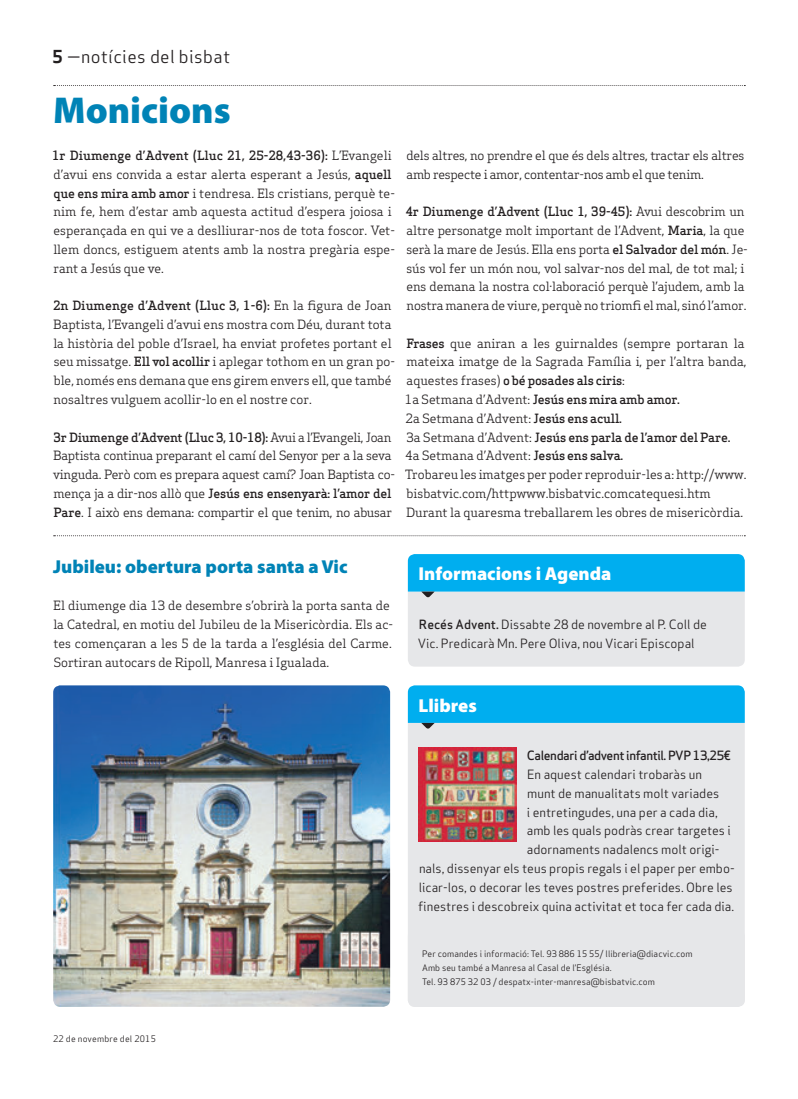
<style>
.page{position:relative;width:798px;height:1099px;background:#fff}
.page>*{position:absolute;margin:0;border:0;box-sizing:border-box;transform-origin:0 0}
.Titulars{font:900 37.5px "Myriad Pro";color:#0083b6}
.Titular_Petit{font:900 18.75px "Myriad Pro";color:#0083b6}
.Titular_Secció{font:900 18.75px "Myriad Pro";color:#fff}
.Capçalera{font:17.5px "Apex Sans Book T";letter-spacing:.02em;color:#231f20}
.Text_General{font:12.5px/18.8px "Apex Serif";color:#231f20}
.Text_General-2{font:12.5px/18.8px "Apex Sans Book T";color:#231f20}
.Text_General-3{font:12.5px/18.8px "Apex Serif";letter-spacing:-.02em;color:#231f20}
.Text_General-4{font:500 12.5px "Apex Serif";letter-spacing:-.02em;color:#231f20}
.Text_General-5{font:12.5px "Apex Sans Medium T";letter-spacing:-.03em;color:#231f20}
.Titulars-2{font:8.75px "Apex Sans Book T";letter-spacing:.01em;color:#231f20}
.Data_Peu{font:8.75px "Apex Sans Book T";letter-spacing:.02em;color:#231f20}
.s1{font-family:"Apex Sans Bold T"}
.s2{font-weight:500}
.s3{font-weight:400}
.s4{font-family:"Apex Sans Medium T"}
</style>
<div class="page">
<svg style="left:407px;top:554px;width:337px;height:112px;background:#99d3ea"></svg>
<svg style="left:54px;top:535px;width:691px;height:1px"></svg>
<div style="left:408px;top:729px;width:336px;height:277px;background:#e6e7e9"></div>
<svg style="left:407px;top:685px;width:337px;height:44px;background:#22b6ed"></svg>
<img style="left:418px;top:747px;width:98px;height:94px">
<div style="left:407px;top:929px;width:337px;height:77px;background:#e6e7e9;border-radius:7px"></div>
<svg style="left:54px;top:85px;width:691px;height:1px"></svg>
<img style="left:53px;top:685px;width:337px;height:321px">
<p class="Capçalera" style="left:52px;top:46px;width:179px"><span class="s1">5</span> —notícies del bisbat</p>
<p class="Titulars" style="left:53px;top:85px;width:179px">Monicions</p>
<p class="Text_General" style="left:52px;top:146px;width:344px"><span class="s2">1r Diumenge d’Advent (Lluc 21, 25-28,43-36):</span> L’Evangeli d’avui ens convida a estar alerta esperant a Jesús, <span class="s2">aquell que ens mira amb amor</span> i tendresa. Els cristians, perquè te&shy;nim fe, hem d’estar amb aquesta actitud d’espera joiosa i esperançada en qui ve a deslliurar-nos de tota foscor. Vet&shy;llem doncs, estiguem atents amb la nostra pregària espe&shy;rant a Jesús que ve.</p>
<p class="Text_General" style="left:53px;top:296px;width:343px"><span class="s2">2n Diumenge d’Advent (Lluc 3, 1-6):</span> En la figura de Joan Baptista, l’Evangeli d’avui ens mostra com Déu, durant tota la història del poble d’Israel, ha enviat profetes portant el seu missatge. <span class="s2">Ell vol acollir</span> i aplegar tothom en un gran po&shy;ble, només ens demana que ens girem envers ell, que també nosaltres vulguem acollir-lo en el nostre cor.</p>
<p class="Text_General-3" style="left:53px;top:427px;width:343px"><span class="s2">3r Diumenge d’Advent (Lluc 3, 10-18):</span> Avui a l’Evangeli, Joan Baptista continua preparant el camí del Senyor per a la seva vinguda. Però com es prepara aquest camí? Joan Baptista co&shy;mença ja a dir-nos allò que <span class="s2">Jesús ens ensenyarà: l’amor del Pare</span>. I això ens demana: compartir el que tenim, no abusar</p>
<p class="Text_General-3" style="left:406px;top:146px;width:339px">dels altres, no prendre el que és dels altres, tractar els altres amb respecte i amor, contentar-nos amb el que tenim.</p>
<p class="Text_General" style="left:405px;top:202px;width:344px"><span class="s2">4r Diumenge d’Advent (Lluc 1, 39-45):</span> Avui descobrim un altre personatge molt important de l’Advent, <span class="s2">Maria</span>, la que serà la mare de Jesús. Ella ens porta <span class="s2">el Salvador del món</span>. Je&shy;sús vol fer un món nou, vol salvar-nos del mal, de tot mal; i ens demana la nostra col·laboració perquè l’ajudem, amb la nostra manera de viure, perquè no triomfi el mal, sinó l’amor.</p>
<p class="Text_General" style="left:406px;top:333px;width:342px"><span class="s2">Frases</span> que aniran a les guirnaldes (sempre portaran la mateixa imatge de la Sagrada Família i, per l’altra banda, aquestes frases) <span class="s2">o bé posades als ciris</span>:</p>
<p class="Text_General-4" style="left:404px;top:391px;width:276px"><span class="s3">1a Setmana d’Advent:</span> Jesús ens mira amb amor.</p>
<p class="Text_General" style="left:405px;top:408px;width:218px">2a Setmana d’Advent: <span class="s2">Jesús ens acull.</span></p>
<p class="Text_General-4" style="left:406px;top:429px;width:325px"><span class="s3">3a Setmana d’Advent:</span> Jesús ens parla de l’amor del Pare.</p>
<p class="Text_General" style="left:405px;top:446px;width:219px">4a Setmana d’Advent: <span class="s2">Jesús ens salva.</span></p>
<p class="Text_General" style="left:405px;top:465px;width:342px">Trobareu les imatges per poder reproduir-les a: http://www. bisbatvic.com/httpwww.bisbatvic.comcatequesi.htm</p>
<p class="Text_General" style="left:406px;top:502px;width:338px">Durant la quaresma treballarem les obres de misericòrdia.</p>
<p class="Titular_Petit" style="left:53px;top:554px;width:296px">Jubileu: obertura porta santa a Vic</p>
<p class="Text_General" style="left:53px;top:596px;width:341px">El diumenge dia 13 de desembre s’obrirà la porta santa de la Catedral, en motiu del Jubileu de la Misericòrdia. Els ac&shy;tes començaran a les 5 de la tarda a l’església del Carme.<br>Sortiran autocars de Ripoll, Manresa i Igualada.</p>
<p class="Titular_Secció" style="left:418px;top:561px;width:194px">Informacions i Agenda</p>
<p class="Text_General-2" style="left:417px;top:615px;width:290px"><span class="s4">Recés Advent.</span> Dissabte 28 de novembre al P. Coll de<br>Vic. Predicarà Mn. Pere Oliva, nou Vicari Episcopal</p>
<p class="Titular_Secció" style="left:418px;top:693px;width:60px">Llibres</p>
<p class="Text_General-5" style="left:526px;top:747px;width:205px">Calendari d’advent infantil. PVP 13,25€</p>
<p class="Text_General-2" style="left:527px;top:765px;width:176px">En aquest calendari trobaràs un</p>
<p class="Text_General-2" style="left:527px;top:783px;width:193px">munt de manualitats molt variades</p>
<p class="Text_General-2" style="left:526px;top:802px;width:192px">i entretingudes, una per a cada dia,</p>
<p class="Text_General-2" style="left:526px;top:821px;width:205px">amb les quals podràs crear targetes i</p>
<p class="Text_General-2" style="left:526px;top:840px;width:194px">adornaments nadalencs molt origi-</p>
<p class="Text_General-2" style="left:419px;top:858px;width:317px">nals, dissenyar els teus propis regals i el paper per embo-</p>
<p class="Text_General-2" style="left:418px;top:877px;width:315px">licar-los, o decorar les teves postres preferides. Obre les</p>
<p class="Text_General-2" style="left:418px;top:896px;width:317px">finestres i descobreix quina activitat et toca fer cada dia.</p>
<p class="Titulars-2" style="left:422px;top:948px;width:272px">Per comandes i informació: Tel. 93 886 15 55/ llibreria@diacvic.com</p>
<p class="Titulars-2" style="left:422px;top:961px;width:191px">Amb seu també a Manresa al Casal de l’Església.</p>
<p class="Titulars-2" style="left:422px;top:975px;width:234px">Tel. 93 875 32 03 / despatx-inter-manresa@bisbatvic.com</p>
<p class="Data_Peu" style="left:53px;top:1032px;width:104px">22 de novembre del 2015</p>
</div>
